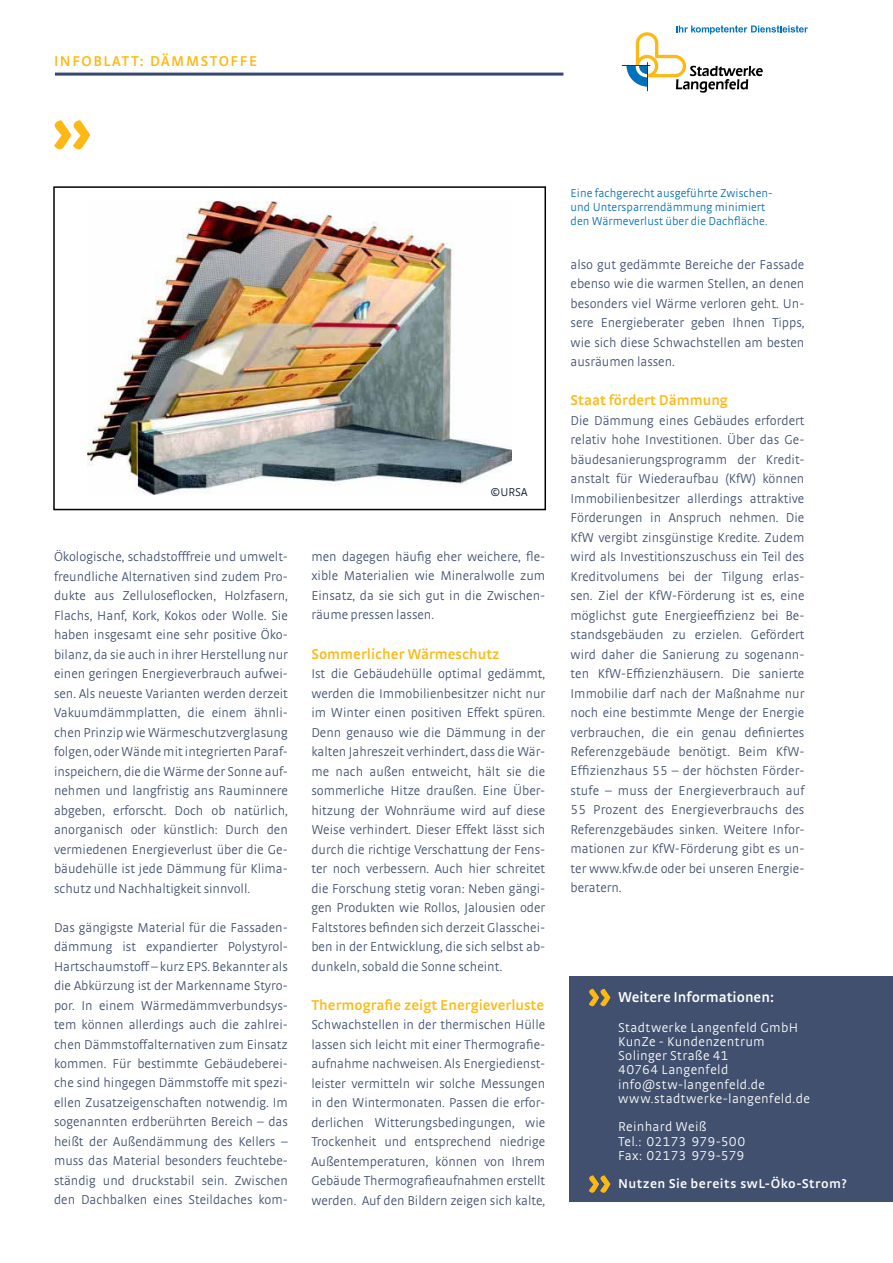
<style>
.page{position:relative;width:893px;height:1263px;background:#fff}
.page>*{position:absolute;margin:0;border:0;box-sizing:border-box;transform-origin:0 0}
.t1{font:600 15px "Strada TF";color:#fdb913}
.t2{font:600 15px "Strada TF";color:#fff}
.t3{font:300 13.5px/19.5px "Strada TF";color:#41506e;text-align:justify}
.t4{font:300 13.5px/14.2px "Strada TF";letter-spacing:.025em;color:#fff}
.t5{font:600 13.5px "Strada TF";letter-spacing:.03em;color:#fff}
.t6{font:300 12px/14.4px "Strada TF";letter-spacing:.005em;color:#006eb7}
.t7{font:300 12px "Strada TF";color:#06142b}
</style>
<div class="page">
<svg style="left:54px;top:120px;width:36px;height:29px"></svg>
<div style="left:570px;top:976px;width:323px;height:226px;background:#41506e"></div>
<svg style="left:589px;top:989px;width:21px;height:17px"></svg>
<svg style="left:589px;top:1175px;width:21px;height:18px"></svg>
<svg style="left:622px;top:26px;width:186px;height:67px"></svg>
<hr style="left:55px;top:73px;width:508px;height:3px;background:#344671">
<img style="left:88px;top:202px;width:423px;height:293px">
<div style="left:53px;top:186px;width:493px;height:324px;border:2px solid #000"></div>
<p class="t1" style="left:54px;top:52px;width:60px">Infoblatt</p>
<p class="t1" style="left:140px;top:52px;width:44px">: Dämmst</p>
<p class="t1" style="left:219px;top:52px;width:21px">offe</p>
<p class="t3" style="left:54px;top:547px;width:235px">Ökologische, schadstofffreie und umwelt&shy;freundliche Alternativen sind zudem Pro&shy;dukte aus Zelluloseflocken, Holzfasern, Flachs, Hanf, Kork, Kokos oder Wolle. Sie haben insgesamt eine sehr positive Öko&shy;bilanz, da sie auch in ihrer Herstellung nur einen geringen Energieverbrauch aufwei&shy;sen. Als neueste Varianten werden derzeit Vakuumdämmplatten, die einem ähnli&shy;chen Prinzip wie Wärmeschutzverglasung folgen, oder Wände mit integrierten Paraf&shy;inspeichern, die die Wärme der Sonne auf&shy;nehmen und langfristig ans Rauminnere abgeben, erforscht. Doch ob natürlich, anorganisch oder künstlich: Durch den vermiedenen Energieverlust über die Ge&shy;bäudehülle ist jede Dämmung für Klima&shy;schutz und Nachhaltigkeit sinnvoll.</p>
<p class="t3" style="left:54px;top:917px;width:235px">Das gängigste Material für die Fassaden&shy;dämmung ist expandierter Polystyrol-Hartschaumstoff – kurz EPS. Bekannter als die Abkürzung ist der Markenname Styro&shy;por. In einem Wärmedämmverbundsys&shy;tem können allerdings auch die zahlrei&shy;chen Dämmstoffalternativen zum Einsatz kommen. Für bestimmte Gebäudeberei&shy;che sind hingegen Dämmstoffe mit spezi&shy;ellen Zusatzeigenschaften notwendig. Im sogenannten erdberührten Bereich – das heißt der Außendämmung des Kellers – muss das Material besonders feuchtebe&shy;ständig und druckstabil sein. Zwischen den Dachbalken eines Steildaches kom-</p>
<p class="t7" style="left:491px;top:485px;width:38px">©URSA</p>
<p class="t3" style="left:311px;top:546px;width:235px">men dagegen häufig eher weichere, fle&shy;xible Materialien wie Mineralwolle zum Einsatz, da sie sich gut in die Zwischen&shy;räume pressen lassen.</p>
<p class="t1" style="left:311px;top:645px;width:190px">Sommerlicher Wärmeschutz</p>
<p class="t3" style="left:311px;top:664px;width:235px">Ist die Gebäudehülle optimal gedämmt, werden die Immobilienbesitzer nicht nur im Winter einen positiven Effekt spüren.<br>Denn genauso wie die Dämmung in der kalten Jahreszeit verhindert, dass die Wär&shy;me nach außen entweicht, hält sie die sommerliche Hitze draußen. Eine Über&shy;hitzung der Wohnräume wird auf diese Weise verhindert. Dieser Effekt lässt sich durch die richtige Verschattung der Fens&shy;ter noch verbessern. Auch hier schreitet die Forschung stetig voran: Neben gängi&shy;gen Produkten wie Rollos, Jalousien oder Faltstores befinden sich derzeit Glasschei&shy;ben in der Entwicklung, die sich selbst ab&shy;dunkeln, sobald die Sonne scheint.</p>
<p class="t1" style="left:311px;top:996px;width:234px">Thermografie zeigt Energieverluste</p>
<p class="t3" style="left:311px;top:1015px;width:235px">Schwachstellen in der thermischen Hülle lassen sich leicht mit einer Thermografie&shy;aufnahme nachweisen. Als Energiedienst&shy;leister vermitteln wir solche Messungen in den Wintermonaten. Passen die erfor&shy;derlichen Witterungsbedingungen, wie Trockenheit und entsprechend niedrige Außentemperaturen, können von Ihrem Gebäude Thermografieaufnahmen erstellt werden. Auf den Bildern zeigen sich kalte,</p>
<p class="t6" style="left:571px;top:185px;width:204px">Eine fachgerecht ausgeführte Zwischen&shy;und Untersparrendämmung minimiert den Wärmeverlust über die Dachfläche.</p>
<p class="t3" style="left:571px;top:254px;width:235px">also gut gedämmte Bereiche der Fassade ebenso wie die warmen Stellen, an denen besonders viel Wärme verloren geht. Un&shy;sere Energieberater geben Ihnen Tipps, wie sich diese Schwachstellen am besten ausräumen lassen.</p>
<p class="t1" style="left:571px;top:391px;width:159px">Staat fördert Dämmung</p>
<p class="t3" style="left:571px;top:410px;width:235px">Die Dämmung eines Gebäudes erfordert relativ hohe Investitionen. Über das Ge&shy;bäudesanierungsprogramm der Kredit&shy;anstalt für Wiederaufbau (KfW) können Immobilienbesitzer allerdings attraktive Förderungen in Anspruch nehmen. Die KfW vergibt zinsgünstige Kredite. Zudem wird als Investitionszuschuss ein Teil des Kreditvolumens bei der Tilgung erlas&shy;sen. Ziel der KfW-Förderung ist es, eine möglichst gute Energieeffizienz bei Be&shy;standsgebäuden zu erzielen. Gefördert wird daher die Sanierung zu sogenann&shy;ten KfW-Effizienzhäusern. Die sanierte Immobilie darf nach der Maßnahme nur noch eine bestimmte Menge der Energie verbrauchen, die ein genau definiertes Referenzgebäude benötigt. Beim KfW-Effizienzhaus 55 – der höchsten Förder&shy;stufe – muss der Energieverbrauch auf 55 Prozent des Energieverbrauchs des Referenzgebäudes sinken. Weitere Infor&shy;mationen zur KfW-Förderung gibt es un&shy;ter www.kfw.de oder bei unseren Energie&shy;beratern.</p>
<p class="t2" style="left:618px;top:988px;width:157px">Weitere Informationen:</p>
<p class="t4" style="left:618px;top:1020px;width:193px">Stadtwerke Langenfeld GmbH<br>KunZe - Kundenzentrum<br>Solinger Straße 41<br>40764 Langenfeld info@stw-langenfeld.de www.stadtwerke-langenfeld.de</p>
<p class="t4" style="left:618px;top:1119px;width:129px">Reinhard Weiß<br>Tel.: 02173 979-500<br>Fax: 02173 979-579</p>
<p class="t5" style="left:618px;top:1176px;width:230px">Nutzen Sie bereits swL-Öko-Strom?</p>
</div>
